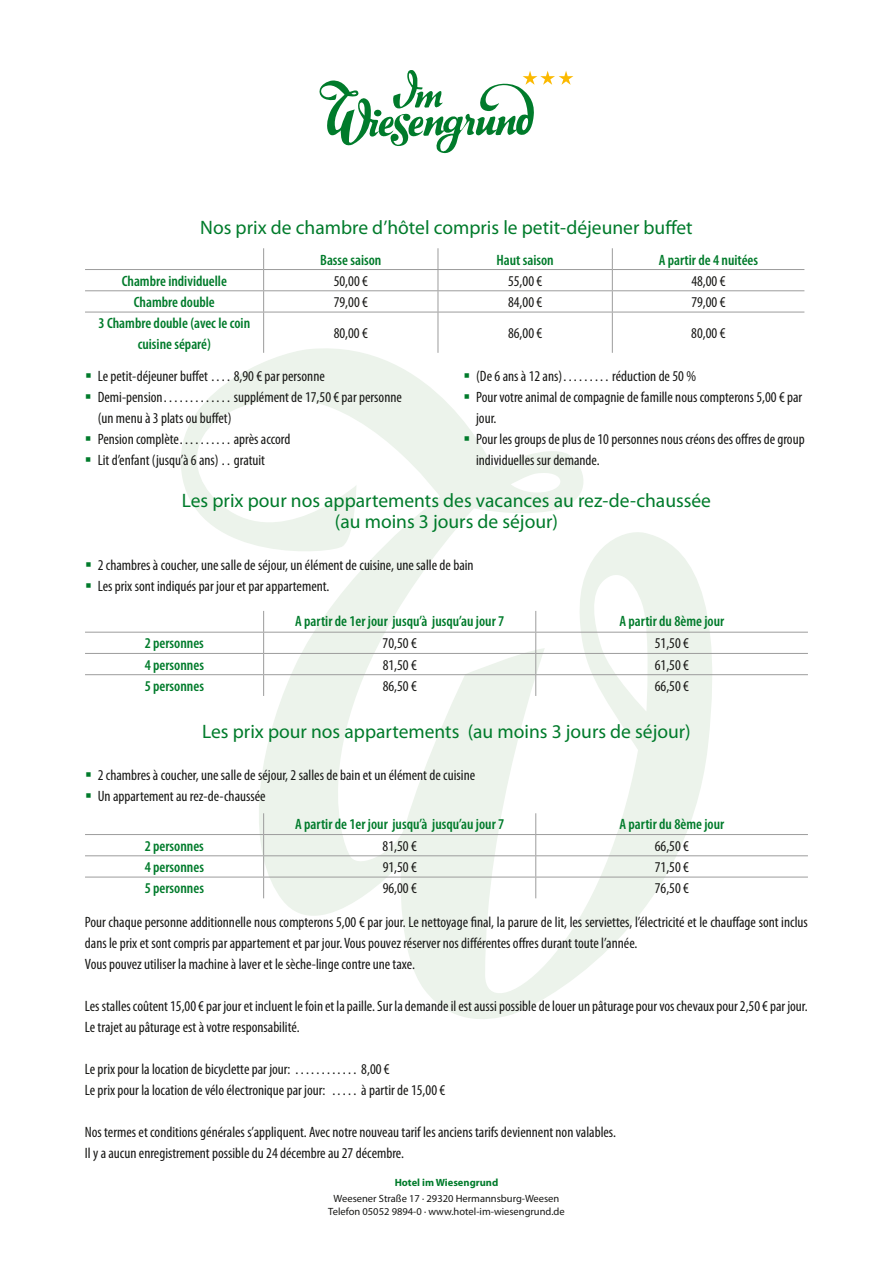
<style>
.page{position:relative;width:893px;height:1263px;background:#fff}
.page>*{position:absolute;margin:0;border:0;box-sizing:border-box;transform-origin:0 0}
.t1{font:19.5px/21px "Myriad Pro";color:#007b2b;text-align:center}
.t2{font:condensed 15px/21px "Myriad Pro";color:#171715}
.t3{font:600 condensed 15px/21px "Myriad Pro";color:#007b2b;text-align:center}
.t4{font:10.5px/12.6px "Myriad Pro";color:#171715;text-align:center}
.t5{font:700 10.5px "Myriad Pro";color:#007b2b}
</style>
<div class="page">
<svg style="left:319px;top:70px;width:254px;height:84px"></svg>
<svg style="left:166px;top:338px;width:562px;height:681px"></svg>
<hr style="left:85px;top:269px;width:179px;height:1px;background:#9c9c9c">
<hr style="left:264px;top:269px;width:174px;height:1px;background:#9c9c9c">
<hr style="left:438px;top:269px;width:174px;height:1px;background:#9c9c9c">
<hr style="left:612px;top:269px;width:192px;height:1px;background:#9c9c9c">
<hr style="left:85px;top:290px;width:179px;height:1px;background:#9c9c9c">
<hr style="left:264px;top:290px;width:174px;height:1px;background:#9c9c9c">
<svg style="left:263px;top:248px;width:1px;height:64px"></svg>
<hr style="left:438px;top:290px;width:174px;height:1px;background:#9c9c9c">
<svg style="left:438px;top:248px;width:1px;height:64px"></svg>
<hr style="left:612px;top:290px;width:192px;height:1px;background:#9c9c9c">
<svg style="left:612px;top:248px;width:1px;height:64px"></svg>
<hr style="left:85px;top:312px;width:179px;height:1px;background:#9c9c9c">
<hr style="left:264px;top:312px;width:174px;height:1px;background:#9c9c9c">
<hr style="left:263px;top:312px;width:1px;height:41px;background:#9c9c9c">
<hr style="left:438px;top:312px;width:174px;height:1px;background:#9c9c9c">
<hr style="left:438px;top:312px;width:1px;height:41px;background:#9c9c9c">
<hr style="left:612px;top:312px;width:192px;height:1px;background:#9c9c9c">
<hr style="left:612px;top:312px;width:1px;height:41px;background:#9c9c9c">
<hr style="left:85px;top:632px;width:179px;height:1px;background:#9c9c9c">
<hr style="left:264px;top:632px;width:272px;height:1px;background:#9c9c9c">
<hr style="left:536px;top:632px;width:272px;height:1px;background:#9c9c9c">
<hr style="left:85px;top:653px;width:179px;height:1px;background:#9c9c9c">
<hr style="left:264px;top:653px;width:272px;height:1px;background:#9c9c9c">
<hr style="left:536px;top:653px;width:272px;height:1px;background:#9c9c9c">
<hr style="left:85px;top:674px;width:179px;height:1px;background:#9c9c9c">
<hr style="left:264px;top:674px;width:272px;height:1px;background:#9c9c9c">
<svg style="left:263px;top:611px;width:1px;height:85px"></svg>
<hr style="left:536px;top:674px;width:272px;height:1px;background:#9c9c9c">
<svg style="left:535px;top:611px;width:1px;height:85px"></svg>
<hr style="left:85px;top:834px;width:179px;height:1px;background:#9c9c9c">
<hr style="left:264px;top:834px;width:272px;height:1px;background:#9c9c9c">
<hr style="left:536px;top:834px;width:272px;height:1px;background:#9c9c9c">
<hr style="left:85px;top:855px;width:179px;height:1px;background:#9c9c9c">
<hr style="left:264px;top:855px;width:272px;height:1px;background:#9c9c9c">
<hr style="left:536px;top:855px;width:272px;height:1px;background:#9c9c9c">
<hr style="left:85px;top:877px;width:179px;height:1px;background:#9c9c9c">
<hr style="left:264px;top:877px;width:272px;height:1px;background:#9c9c9c">
<svg style="left:263px;top:813px;width:1px;height:85px"></svg>
<hr style="left:536px;top:877px;width:272px;height:1px;background:#9c9c9c">
<svg style="left:535px;top:813px;width:1px;height:85px"></svg>
<svg style="left:465px;top:373px;width:4px;height:4px"></svg>
<svg style="left:465px;top:394px;width:4px;height:4px"></svg>
<svg style="left:465px;top:436px;width:4px;height:4px"></svg>
<h1 class="t1" style="left:200px;top:216px;width:494px">Nos prix de chambre d’hôtel compris le petit-déjeuner buffet</h1>
<p class="t3" style="left:320px;top:249px;width:63px">Basse saison</p>
<p class="t3" style="left:496px;top:249px;width:59px">Haut saison</p>
<p class="t3" style="left:659px;top:249px;width:101px">A partir de 4 nuitées</p>
<p class="t3" style="left:122px;top:271px;width:107px">Chambre individuelle</p>
<p class="t2" style="left:334px;top:270px;width:36px">50,00 €</p>
<p class="t2" style="left:508px;top:270px;width:36px">55,00 €</p>
<p class="t2" style="left:691px;top:270px;width:36px">48,00 €</p>
<p class="t3" style="left:134px;top:292px;width:83px">Chambre double</p>
<p class="t2" style="left:334px;top:291px;width:36px">79,00 €</p>
<p class="t2" style="left:508px;top:291px;width:36px">84,00 €</p>
<p class="t2" style="left:691px;top:291px;width:36px">79,00 €</p>
<p class="t3" style="left:99px;top:312px;width:153px">3 Chambre double (avec le coin cuisine séparé)</p>
<p class="t2" style="left:334px;top:322px;width:36px">80,00 €</p>
<p class="t2" style="left:508px;top:322px;width:36px">86,00 €</p>
<p class="t2" style="left:691px;top:322px;width:36px">80,00 €</p>
<p class="t2" style="left:98px;top:365px;width:115px">Le petit-déjeuner buffet.....</p>
<p class="t2" style="left:234px;top:365px;width:93px">8,90 € par personne</p>
<p class="t2" style="left:98px;top:386px;width:69px">Demi-pension..............</p>
<p class="t2" style="left:234px;top:386px;width:170px">supplément de 17,50 € par personne</p>
<p class="t2" style="left:98px;top:407px;width:135px">(un menu à 3 plats ou buffet)<br>Pension complète...........</p>
<p class="t2" style="left:98px;top:428px;width:194px;text-indent:136px">après accord<br>Lit d’enfant (jusqu’à 6 ans)... gratuit</p>
<p class="t2" style="left:476px;top:365px;width:330px;text-indent:136px">réduction de 50 %<br>Pour votre animal de compagnie de famille nous compterons 5,00 € par jour.<br>Pour les groups de plus de 10 personnes nous créons des offres de group individuelles sur demande.</p>
<p class="t2" style="left:476px;top:365px;width:90px">(De 6 ans à 12 ans)..........</p>
<h1 class="t1" style="left:182px;top:489px;width:531px">Les prix pour nos appartements des vacances au rez-de-chaussée (au moins 3 jours de séjour)</h1>
<p class="t2" style="left:98px;top:554px;width:377px">2 chambres à coucher, une salle de séjour, un élément de cuisine, une salle de bain<br>Les prix sont indiqués par jour et par appartement.</p>
<p class="t3" style="left:295px;top:611px;width:211px">A partir de 1er jour jusqu’à jusqu’au jour 7</p>
<p class="t3" style="left:619px;top:611px;width:106px">A partir du 8ème jour</p>
<p class="t3" style="left:145px;top:633px;width:61px">2 personnes</p>
<p class="t2" style="left:383px;top:633px;width:36px">70,50 €</p>
<p class="t2" style="left:655px;top:633px;width:36px">51,50 €</p>
<p class="t3" style="left:145px;top:654px;width:61px">4 personnes</p>
<p class="t2" style="left:383px;top:654px;width:36px">81,50 €</p>
<p class="t2" style="left:655px;top:654px;width:36px">61,50 €</p>
<p class="t3" style="left:145px;top:676px;width:61px">5 personnes</p>
<p class="t2" style="left:383px;top:675px;width:36px">86,50 €</p>
<p class="t2" style="left:655px;top:675px;width:36px">66,50 €</p>
<h1 class="t1" style="left:202px;top:720px;width:490px">Les prix pour nos appartements (au moins 3 jours de séjour)</h1>
<p class="t2" style="left:98px;top:764px;width:379px">2 chambres à coucher, une salle de séjour, 2 salles de bain et un élément de cuisine<br>Un appartement au rez-de-chaussée</p>
<p class="t3" style="left:295px;top:813px;width:211px">A partir de 1er jour jusqu’à jusqu’au jour 7</p>
<p class="t3" style="left:619px;top:813px;width:106px">A partir du 8ème jour</p>
<p class="t3" style="left:145px;top:836px;width:61px">2 personnes</p>
<p class="t2" style="left:383px;top:835px;width:36px">81,50 €</p>
<p class="t2" style="left:655px;top:835px;width:36px">66,50 €</p>
<p class="t3" style="left:145px;top:857px;width:61px">4 personnes</p>
<p class="t2" style="left:383px;top:856px;width:36px">91,50 €</p>
<p class="t2" style="left:655px;top:856px;width:36px">71,50 €</p>
<p class="t3" style="left:145px;top:878px;width:61px">5 personnes</p>
<p class="t2" style="left:383px;top:878px;width:36px">96,00 €</p>
<p class="t2" style="left:655px;top:878px;width:36px">76,50 €</p>
<p class="t2" style="left:85px;top:911px;width:724px">Pour chaque personne additionnelle nous compterons 5,00 € par jour. Le nettoyage final, la parure de lit, les serviettes, l’électricité et le chauffage sont inclus dans le prix et sont compris par appartement et par jour. Vous pouvez réserver nos différentes offres durant toute l’année.<br>Vous pouvez utiliser la machine à laver et le sèche-linge contre une taxe.</p>
<p class="t2" style="left:85px;top:995px;width:724px">Les stalles coûtent 15,00 € par jour et incluent le foin et la paille. Sur la demande il est aussi possible de louer un pâturage pour vos chevaux pour 2,50 € par jour.<br>Le trajet au pâturage est à votre responsabilité.</p>
<p class="t2" style="left:85px;top:1058px;width:212px">Le prix pour la location de bicyclette par jour: .............</p>
<p class="t2" style="left:361px;top:1058px;width:30px">8,00 €</p>
<p class="t2" style="left:85px;top:1079px;width:249px">Le prix pour la location de vélo électronique par jour: ......</p>
<p class="t2" style="left:361px;top:1079px;width:85px">à partir de 15,00 €</p>
<p class="t2" style="left:85px;top:1121px;width:533px">Nos termes et conditions générales s’appliquent. Avec notre nouveau tarif les anciens tarifs deviennent non valables.<br>Il y a aucun enregistrement possible du 24 décembre au 27 décembre.</p>
<p class="t5" style="left:395px;top:1175px;width:105px">Hotel im Wiesengrund</p>
<p class="t4" style="left:328px;top:1192px;width:238px">Weesener Straße 17 · 29320 Hermannsburg-Weesen<br>Telefon 05052 9894-0 · www.hotel-im-wiesengrund.de</p>
</div>
